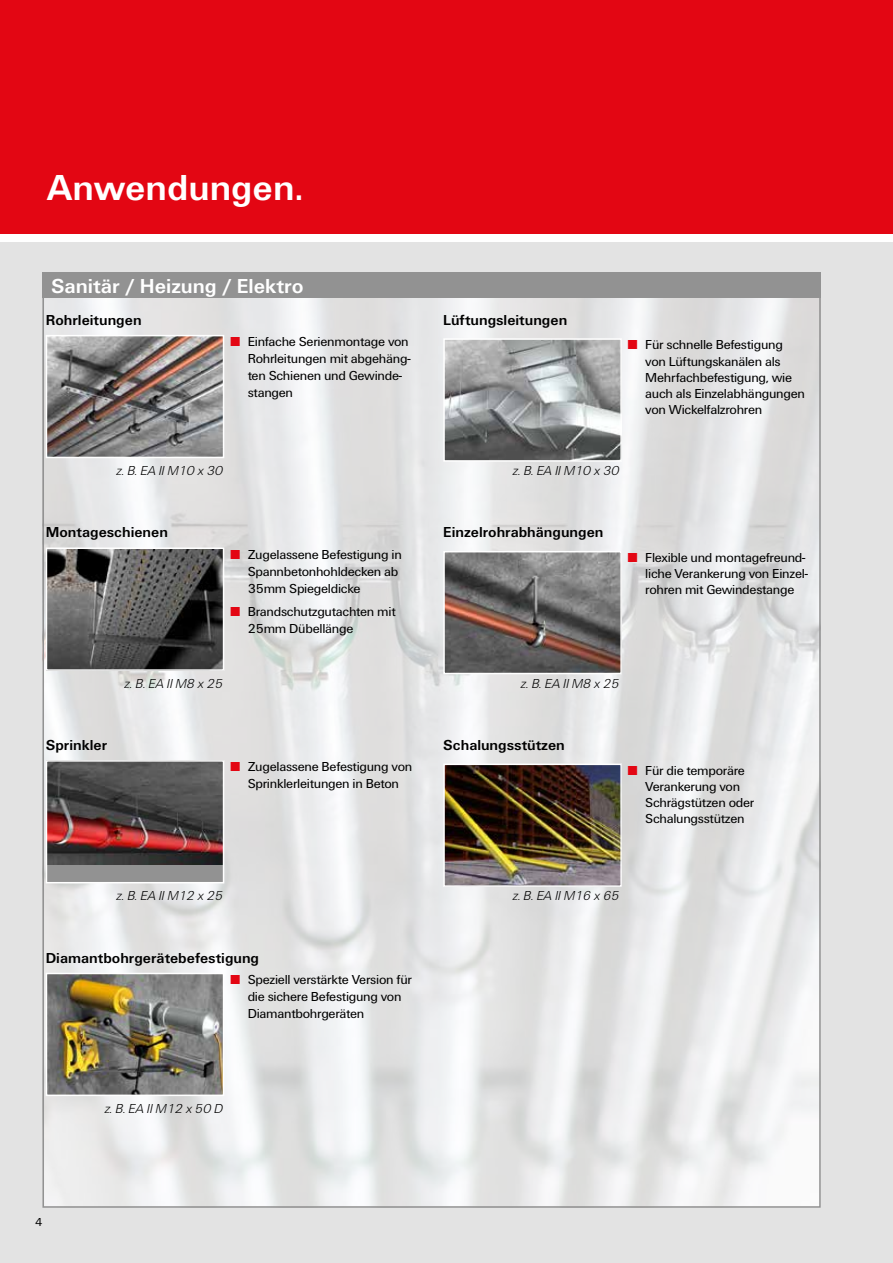
<style>
.page{position:relative;width:893px;height:1263px;background:#fff}
.page>*{position:absolute;margin:0;border:0;box-sizing:border-box;transform-origin:0 0}
.t1{font:700 37.5px "Fi We";color:#fff}
.t2{font:700 21px "Fi We";color:#fff}
.t3{font:700 15px "Fi We";color:#000}
.t4{font:13.5px/17px "Fi We";letter-spacing:-.02em;color:#000}
.t5{font:italic 300 13.5px "Fi We";color:#000}
.t6{font:12px "Fi We";color:#000}
.s1{font-weight:700;color:#e30613}
</style>
<div class="page">
<div style="left:0;top:242px;width:893px;height:1021px;background:#e3e3e3"></div>
<div style="left:0;top:0;width:893px;height:234px;background:#e30613"></div>
<img style="left:46px;top:298px;width:772px;height:907px">
<div style="left:43px;top:272px;width:778px;height:26px;background:#929292"></div>
<img style="left:49px;top:338px;width:172px;height:117px">
<div style="left:46px;top:335px;width:178px;height:123px;border:2px solid #fff"></div>
<img style="left:49px;top:550px;width:172px;height:118px">
<div style="left:46px;top:547px;width:178px;height:124px;border:2px solid #fff"></div>
<div style="left:46px;top:761px;width:178px;height:122px;background:#929292"></div>
<img style="left:49px;top:763px;width:172px;height:101px">
<div style="left:46px;top:760px;width:178px;height:123px;border:2px solid #fff"></div>
<img style="left:49px;top:976px;width:172px;height:117px">
<div style="left:46px;top:973px;width:178px;height:123px;border:2px solid #fff"></div>
<img style="left:446px;top:341px;width:173px;height:118px">
<div style="left:443px;top:338px;width:179px;height:124px;border:2px solid #fff"></div>
<img style="left:446px;top:554px;width:173px;height:117px">
<div style="left:443px;top:551px;width:179px;height:123px;border:2px solid #fff"></div>
<img style="left:446px;top:766px;width:173px;height:118px">
<div style="left:443px;top:763px;width:179px;height:124px;border:2px solid #fff"></div>
<h1 class="t1" style="left:47px;top:166px;width:258px">Anwendungen.</h1>
<h2 class="t2" style="left:51px;top:274px;width:254px">Sanitär / Heizung / Elektro</h2>
<p class="t3" style="left:46px;top:311px;width:97px">Rohrleitungen</p>
<p class="t4" style="left:248px;top:333px;width:164px;text-indent:-17px"><span class="s1">■</span> Einfache Serienmontage von<br>Rohrleitungen mit abgehäng&shy;ten Schienen und Gewinde&shy;stangen</p>
<p class="t5" style="left:116px;top:463px;width:112px">z.B.EA IIM10 x30</p>
<p class="t3" style="left:46px;top:524px;width:124px">Montageschienen</p>
<p class="t4" style="left:248px;top:546px;width:156px;text-indent:-17px"><span class="s1">■</span> Zugelassene Befestigung in<br>Spannbetonhohldecken ab<br>35mm Spiegeldicke</p>
<p class="t4" style="left:248px;top:603px;width:150px;text-indent:-17px"><span class="s1">■</span> Brandschutzgutachten mit<br>25mm Dübellänge</p>
<p class="t5" style="left:124px;top:676px;width:103px">z.B.EA IIM8 x25</p>
<p class="t3" style="left:46px;top:737px;width:63px">Sprinkler</p>
<p class="t4" style="left:231px;top:758px;width:183px;text-align:center"><span class="s1">■</span> Zugelassene Befestigung von<br>Sprinklerleitungen in Beton</p>
<p class="t5" style="left:116px;top:888px;width:112px">z.B.EA IIM12 x25</p>
<p class="t3" style="left:46px;top:949px;width:215px">Diamantbohrgerätebefestigung</p>
<p class="t4" style="left:248px;top:971px;width:166px;text-indent:-17px"><span class="s1">■</span> Speziell verstärkte Version für die sichere Befestigung von<br>Diamantbohrgeräten</p>
<p class="t3" style="left:443px;top:311px;width:125px">Lüftungsleitungen</p>
<p class="t4" style="left:645px;top:337px;width:161px;line-height:16.2px;text-indent:-17px"><span class="s1">■</span> Für schnelle Befestigung von Lüftungskanälen als<br>Mehrfachbefestigung, wie auch als Einzelabhängungen von Wickelfalzrohren</p>
<p class="t5" style="left:512px;top:463px;width:112px">z.B.EA IIM10 x30</p>
<p class="t3" style="left:443px;top:524px;width:162px">Einzelrohrabhängungen</p>
<p class="t4" style="left:645px;top:549px;width:164px;line-height:16.2px;text-indent:-17px"><span class="s1">■</span> Flexible und montagefreund&shy;liche Verankerung von Einzel&shy;rohren mit Gewindestange</p>
<p class="t5" style="left:520px;top:676px;width:103px">z.B.EA IIM8 x25</p>
<p class="t3" style="left:443px;top:737px;width:123px">Schalungsstützen</p>
<p class="t4" style="left:645px;top:762px;width:111px;line-height:16.2px;text-indent:-17px"><span class="s1">■</span> Für die temporäre<br>Verankerung von<br>Schrägstützen oder<br>Schalungsstützen</p>
<p class="t5" style="left:512px;top:888px;width:112px">z.B.EA IIM16 x65</p>
<p class="t5" style="left:104px;top:1101px;width:123px">z.B.EA IIM12 x50 D</p>
<p class="t6" style="left:35px;top:1215px;width:9px">4</p>
</div>
